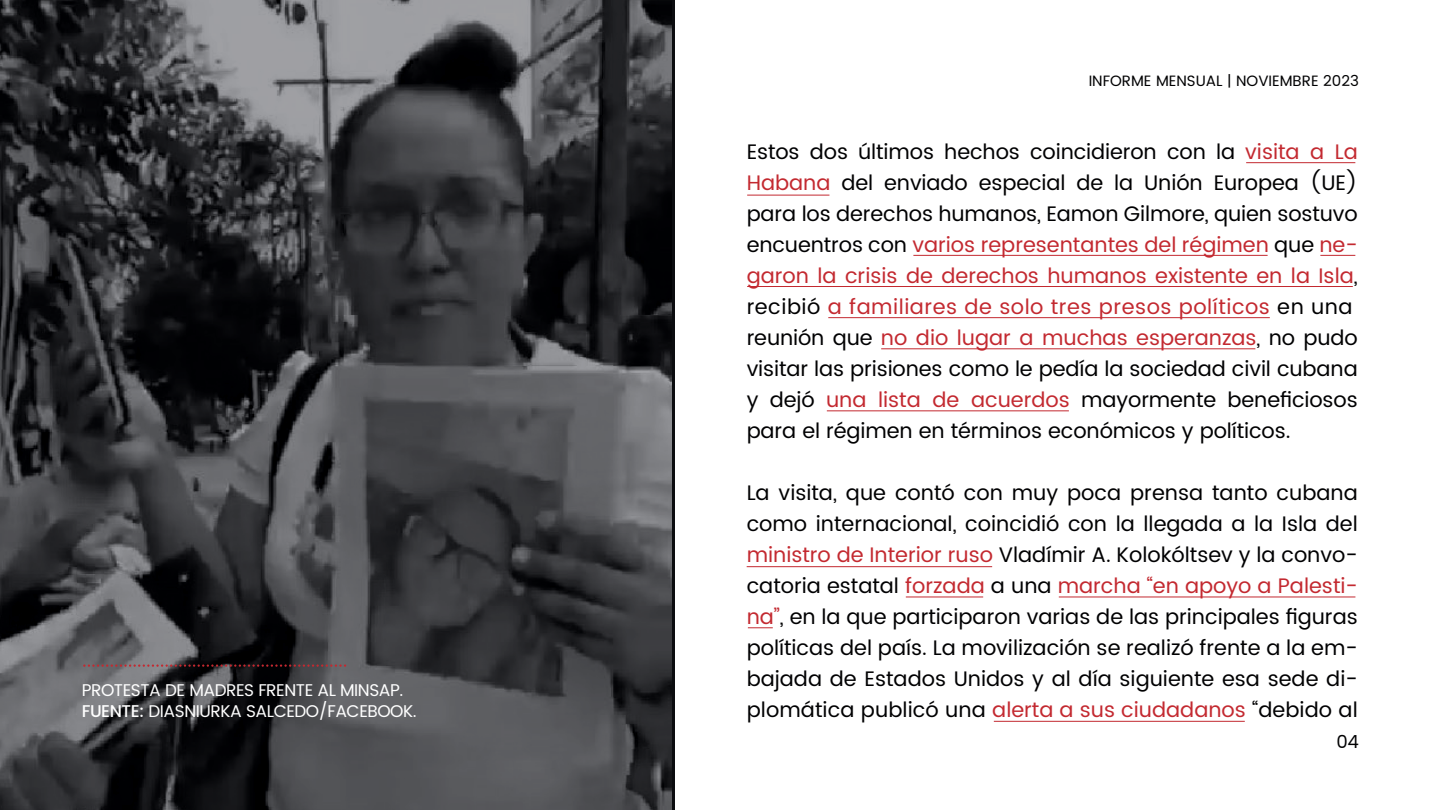
<style>
.page{position:relative;width:1440px;height:810px;background:#fff}
.page>*{position:absolute;margin:0;border:0;box-sizing:border-box;transform-origin:0 0}
.t1{font:21px/31px "Poppins";letter-spacing:-.005em;color:#000002}
.t2{font:18px "Poppins";color:#000002}
.t3{font:17px/21px "Poppins";letter-spacing:-.025em;color:#fff}
.t4{font:15px "Poppins";color:#000002}
.s1{font-weight:500}
.s2{color:#c32930}
</style>
<div class="page">
<svg style="left:0;top:0;width:675px;height:810px;background:#3d3e41"></svg>
<svg style="left:83px;top:664px;width:263px;height:3px"></svg>
<hr style="left:913px;top:255px;width:355px;height:1px;background:#c32930">
<hr style="left:828px;top:317px;width:442px;height:1px;background:#c32930">
<hr style="left:881px;top:348px;width:374px;height:1px;background:#c32930">
<hr style="left:827px;top:410px;width:242px;height:1px;background:#c32930">
<hr style="left:747px;top:566px;width:245px;height:1px;background:#c32930">
<hr style="left:1059px;top:596px;width:296px;height:1px;background:#c32930">
<hr style="left:747px;top:286px;width:606px;height:1px;background:#c32930">
<hr style="left:1320px;top:255px;width:35px;height:1px;background:#c32930">
<hr style="left:1246px;top:162px;width:109px;height:1px;background:#c32930">
<hr style="left:747px;top:195px;width:82px;height:1px;background:#c32930">
<hr style="left:906px;top:596px;width:77px;height:1px;background:#c32930">
<svg style="left:748px;top:627px;width:25px;height:1px"></svg>
<hr style="left:994px;top:721px;width:251px;height:1px;background:#c32930">
<p class="t3" style="left:82px;top:680px;width:336px">PROTESTA DE MADRES FRENTE AL MINSAP.<br><span class="s1">FUENTE:</span> DIASNIURKA SALCEDO/FACEBOOK.</p>
<p class="t4" style="left:1089px;top:69px;width:272px">INFORME MENSUAL | NOVIEMBRE 2023</p>
<p class="t1" style="left:747px;top:137px;width:613px">Estos dos últimos hechos coincidieron con la <span class="s2">visita a La Habana</span> del enviado especial de la Unión Europea (UE) para los derechos humanos, Eamon Gilmore, quien sostuvo encuentros con <span class="s2">varios representantes del régimen</span> que <span class="s2">ne&shy;garon la crisis de derechos humanos existente en la Isla</span>, recibió <span class="s2">a familiares de solo tres presos políticos</span> en una reunión que <span class="s2">no dio lugar a muchas esperanzas</span>, no pudo visitar las prisiones como le pedía la sociedad civil cubana y dejó <span class="s2">una lista de acuerdos</span> mayormente beneficiosos para el régimen en términos económicos y políticos.</p>
<p class="t1" style="left:747px;top:478px;width:613px;text-align:justify">La visita, que contó con muy poca prensa tanto cubana como internacional, coincidió con la llegada a la Isla del <span class="s2">ministro de Interior ruso</span> Vladímir A. Kolokóltsev y la convo&shy;catoria estatal <span class="s2">forzada</span> a una <span class="s2">marcha “en apoyo a Palesti&shy;na”</span>, en la que participaron varias de las principales figuras políticas del país. La movilización se realizó frente a la em&shy;bajada de Estados Unidos y al día siguiente esa sede di&shy;plomática publicó una <span class="s2">alerta a sus ciudadanos</span> “debido al</p>
<p class="t2" style="left:1337px;top:729px;width:24px">04</p>
</div>
